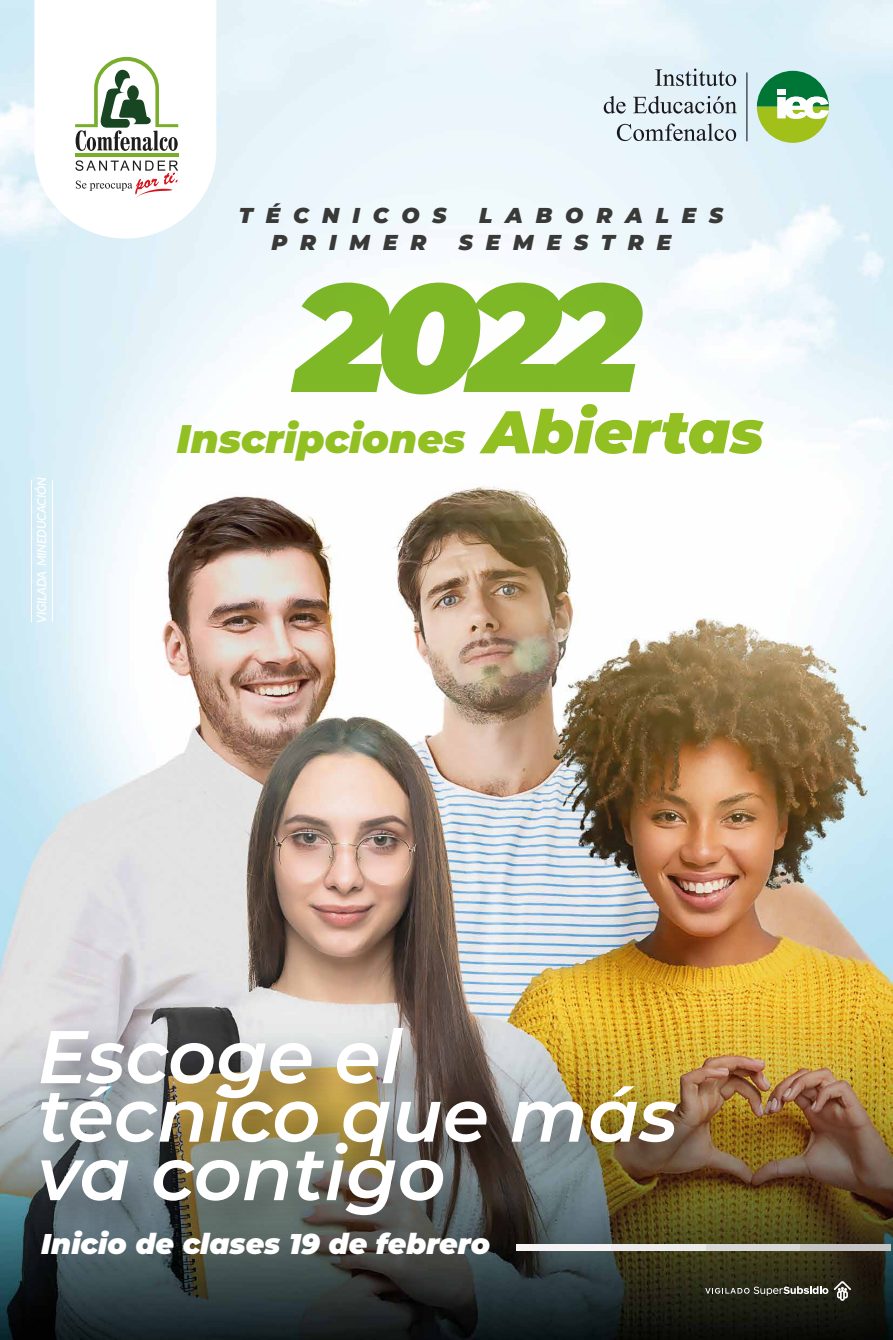
<style>
.page{position:relative;width:893px;height:1340px;background:#fff}
.page>*{position:absolute;margin:0;border:0;box-sizing:border-box;transform-origin:0 0}
.t1{font:italic 900 152.78px "Montserrat";color:#80b928}
.t2{font:italic 600 74.48px/58.5px "Montserrat";color:#fff}
.t3{font:italic 900 39.82px "Montserrat";color:#92c022}
.t4{font:italic 900 28.57px "Montserrat";color:#fff}
.t5{font:italic 900 21.6px "Montserrat";letter-spacing:.6em;color:#393938}
.t6{font:italic 600 12.38px "Lato";letter-spacing:-.02em;color:#fff}
.s1{font-size:60.07px}
</style>
<div class="page">
<img style="left:0;top:0;width:893px;height:1339px">
<svg style="left:834px;top:1281px;width:17px;height:19px"></svg>
<svg style="left:705px;top:1286px;width:123px;height:9px"></svg>
<hr style="left:31px;top:479px;width:1px;height:142px;background:#fff">
<hr style="left:52px;top:479px;width:1px;height:142px;background:#fff">
<img style="left:19px;top:1001px;width:729px;height:268px">
<svg style="left:604px;top:69px;width:133px;height:72px;background:#c5d0d7"></svg>
<svg style="left:757px;top:71px;width:72px;height:72px"></svg>
<hr style="left:746px;top:72px;width:1px;height:69px;background:#1a181c">
<div style="left:796px;top:1244px;width:95px;height:6px;background:#c5c5c5"></div>
<div style="left:705px;top:1244px;width:95px;height:6px;background:#d8d8d8"></div>
<div style="left:611px;top:1244px;width:94px;height:6px;background:#ebebeb"></div>
<div style="left:517px;top:1244px;width:94px;height:6px;background:#f5f3f3"></div>
<svg style="left:34px;top:0;width:182px;height:238px"></svg>
<p class="t5" style="left:239px;top:199px;width:209px">TÉCNICOS</p>
<p class="t5" style="left:479px;top:199px;width:246px">LABORALES</p>
<p class="t5" style="left:271px;top:226px;width:156px">PRIMER</p>
<p class="t5" style="left:459px;top:226px;width:214px">SEMESTRE</p>
<h1 class="t1" style="left:295px;top:222px;width:348px">2022</h1>
<p class="t6" style="left:33px;top:623px;width:147px;rotate:-90deg">VIGILADA MINEDUCACIÓN</p>
<h3 class="t3" style="left:177px;top:409px;width:589px">Inscripciones <span class="s1">Abiertas</span></h3>
<h2 class="t2" style="left:37px;top:1024px;width:642px">Escoge el técnico que más va contigo</h2>
<h3 class="t4" style="left:41px;top:1221px;width:450px">Inicio de clases 19 de febrero</h3>
</div>
